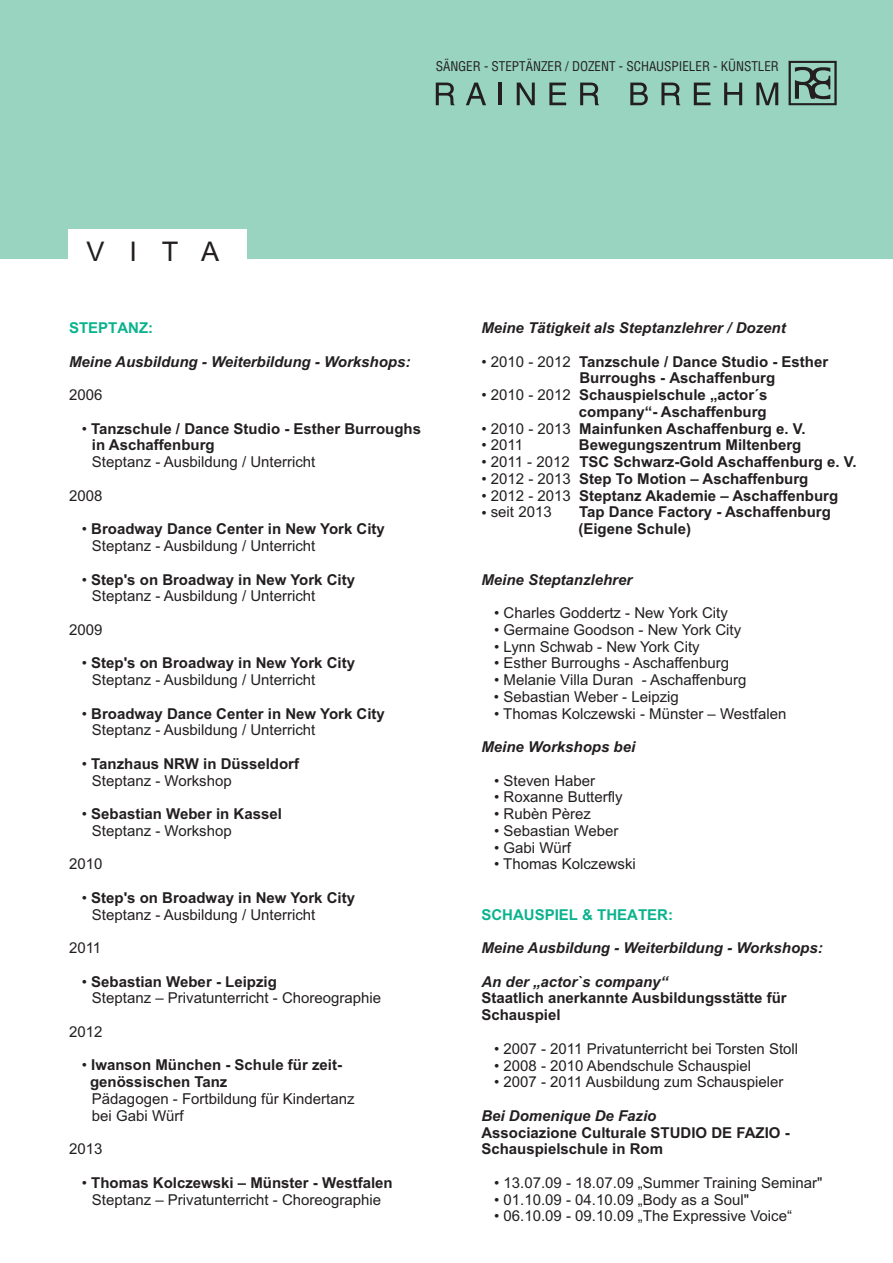
<style>
.page{position:relative;width:893px;height:1263px;background:#fff}
.page>*{position:absolute;margin:0;border:0;box-sizing:border-box;transform-origin:0 0}
.t1{font:27.15px "Arial";color:#231f20}
.t2{font:15px/16.8px "Arial";color:#231f20}
.t3{font:700 15px/16.8px "Arial";color:#231f20}
.t4{font:italic 700 15px "Arial";color:#231f20}
.t5{font:700 15px "Arial";color:#0ab38d}
.t6{font:13.05px "Switzerland Condensed";color:#231f20}
.s1{font-weight:400}
.s2{font-weight:700}
</style>
<div class="page">
<div style="left:0;top:0;width:893px;height:259px;background:#98d4c0"></div>
<div style="left:68px;top:229px;width:179px;height:42px;background:#fff"></div>
<svg style="left:789px;top:61px;width:48px;height:44px"></svg>
<svg style="left:436px;top:83px;width:19px;height:22px"></svg>
<svg style="left:466px;top:83px;width:20px;height:22px"></svg>
<hr style="left:499px;top:83px;width:3px;height:22px;background:#231f20">
<svg style="left:517px;top:83px;width:18px;height:22px"></svg>
<svg style="left:549px;top:83px;width:17px;height:22px"></svg>
<svg style="left:580px;top:83px;width:19px;height:22px"></svg>
<svg style="left:630px;top:83px;width:18px;height:22px"></svg>
<svg style="left:661px;top:83px;width:19px;height:22px"></svg>
<svg style="left:694px;top:83px;width:17px;height:22px"></svg>
<svg style="left:724px;top:83px;width:18px;height:22px"></svg>
<svg style="left:756px;top:83px;width:22px;height:22px"></svg>
<h1 class="t1" style="left:86px;top:241px;width:134px">VITA</h1>
<p class="t5" style="left:69px;top:322px;width:86px">STEPTANZ:</p>
<p class="t6" style="left:436px;top:58px;width:345px">SÄNGER - STEPTÄNZER / DOZENT - SCHAUSPIELER - KÜNSTLER</p>
<p class="t4" style="left:481px;top:322px;width:306px">Meine Tätigkeit als Steptanzlehrer / Dozent</p>
<p class="t4" style="left:69px;top:356px;width:343px">Meine Ausbildung - Weiterbildung - Workshops:</p>
<p class="t3" style="left:481px;top:354px;width:348px"><span class="s1">• 2010 - 2012</span> Tanzschule / Dance Studio - Esther</p>
<p class="t2" style="left:69px;top:388px;width:35px">2006</p>
<p class="t3" style="left:481px;top:388px;width:288px"><span class="s1">• 2010 - 2012</span> Schauspielschule „actor´s</p>
<p class="t3" style="left:82px;top:421px;width:341px"><span class="s1">•</span> Tanzschule / Dance Studio - Esther Burroughs</p>
<p class="t3" style="left:481px;top:421px;width:326px"><span class="s1">• 2010 - 2013</span> Mainfunken Aschaffenburg e. V.</p>
<p class="t3" style="left:92px;top:438px;width:124px">in Aschaffenburg</p>
<p class="t2" style="left:481px;top:438px;width:43px">• 2011</p>
<p class="t2" style="left:92px;top:455px;width:225px">Steptanz - Ausbildung / Unterricht</p>
<p class="t3" style="left:481px;top:455px;width:377px"><span class="s1">• 2011 - 2012</span> TSC Schwarz-Gold Aschaffenburg e. V.</p>
<p class="t3" style="left:481px;top:472px;width:328px"><span class="s1">• 2012 - 2013</span> Step To Motion – Aschaffenburg</p>
<p class="t2" style="left:69px;top:488px;width:35px">2008</p>
<p class="t3" style="left:481px;top:488px;width:358px"><span class="s1">• 2012 - 2013</span> Steptanz Akademie – Aschaffenburg</p>
<p class="t2" style="left:481px;top:505px;width:72px">• seit 2013</p>
<p class="t3" style="left:92px;top:522px;width:294px;text-indent:-10px"><span class="s1">•</span> Broadway Dance Center in New York City<br><span class="s1">Steptanz - Ausbildung / Unterricht</span></p>
<p class="t3" style="left:82px;top:572px;width:275px"><span class="s1">•</span> Step's on Broadway in New York City</p>
<p class="t4" style="left:481px;top:574px;width:152px">Meine Steptanzlehrer</p>
<p class="t2" style="left:92px;top:589px;width:225px">Steptanz - Ausbildung / Unterricht</p>
<p class="t2" style="left:494px;top:606px;width:235px">• Charles Goddertz - New York City</p>
<p class="t2" style="left:69px;top:622px;width:35px">2009</p>
<p class="t2" style="left:494px;top:622px;width:248px">• Germaine Goodson - New York City</p>
<p class="t2" style="left:494px;top:639px;width:207px">• Lynn Schwab - New York City</p>
<p class="t3" style="left:82px;top:656px;width:275px"><span class="s1">•</span> Step's on Broadway in New York City</p>
<p class="t2" style="left:494px;top:656px;width:237px">• Esther Burroughs - Aschaffenburg</p>
<p class="t2" style="left:92px;top:673px;width:225px">Steptanz - Ausbildung / Unterricht</p>
<p class="t2" style="left:494px;top:673px;width:254px">• Melanie Villa Duran - Aschaffenburg</p>
<p class="t2" style="left:494px;top:689px;width:187px">• Sebastian Weber - Leipzig</p>
<p class="t3" style="left:82px;top:706px;width:305px"><span class="s1">•</span> Broadway Dance Center in New York City</p>
<p class="t2" style="left:494px;top:706px;width:294px">• Thomas Kolczewski - Münster – Westfalen</p>
<p class="t2" style="left:92px;top:723px;width:225px">Steptanz - Ausbildung / Unterricht</p>
<p class="t4" style="left:481px;top:741px;width:155px">Meine Workshops bei</p>
<p class="t3" style="left:92px;top:756px;width:209px;text-indent:-10px"><span class="s1">•</span> Tanzhaus NRW in Düsseldorf<br><span class="s1">Steptanz - Workshop</span></p>
<p class="t3" style="left:579px;top:371px;width:197px">Burroughs - Aschaffenburg</p>
<p class="t3" style="left:579px;top:405px;width:189px">company“- Aschaffenburg</p>
<p class="t3" style="left:579px;top:438px;width:224px">Bewegungszentrum Miltenberg</p>
<p class="t3" style="left:578px;top:505px;width:254px">Tap Dance Factory - Aschaffenburg (Eigene Schule)</p>
<p class="t2" style="left:494px;top:773px;width:103px">• Steven Haber</p>
<p class="t2" style="left:494px;top:790px;width:130px">• Roxanne Butterfly</p>
<p class="t3" style="left:82px;top:807px;width:202px"><span class="s1">•</span> Sebastian Weber in Kassel</p>
<p class="t2" style="left:494px;top:807px;width:98px">• Rubèn Pèrez</p>
<p class="t2" style="left:92px;top:823px;width:141px">Steptanz - Workshop</p>
<p class="t2" style="left:494px;top:824px;width:126px">• Sebastian Weber</p>
<p class="t2" style="left:494px;top:840px;width:78px">• Gabi Würf</p>
<p class="t2" style="left:69px;top:857px;width:35px">2010</p>
<p class="t2" style="left:494px;top:857px;width:143px">• Thomas Kolczewski</p>
<p class="t2" style="left:92px;top:891px;width:265px;text-indent:-10px">• <span class="s2">Step's on Broadway in New York City<br></span>Steptanz - Ausbildung / Unterricht</p>
<p class="t2" style="left:69px;top:941px;width:34px">2011</p>
<p class="t4" style="left:481px;top:942px;width:343px">Meine Ausbildung - Weiterbildung - Workshops:</p>
<p class="t3" style="left:82px;top:974px;width:197px"><span class="s1">•</span> Sebastian Weber - Leipzig</p>
<p class="t4" style="left:481px;top:976px;width:188px">An der „actor`s company“</p>
<p class="t2" style="left:92px;top:991px;width:291px">Steptanz – Privatunterricht - Choreographie</p>
<p class="t3" style="left:481px;top:991px;width:307px">Staatlich anerkannte Ausbildungsstätte für<br>Schauspiel</p>
<p class="t2" style="left:69px;top:1025px;width:35px">2012</p>
<p class="t2" style="left:494px;top:1041px;width:305px">• 2007 - 2011 Privatunterricht bei Torsten Stoll</p>
<p class="t3" style="left:82px;top:1058px;width:262px"><span class="s1">•</span> Iwanson München - Schule für zeit-</p>
<p class="t2" style="left:494px;top:1058px;width:259px">• 2008 - 2010 Abendschule Schauspiel</p>
<p class="t2" style="left:494px;top:1075px;width:291px">• 2007 - 2011 Ausbildung zum Schauspieler</p>
<p class="t4" style="left:481px;top:1110px;width:177px">Bei Domenique De Fazio</p>
<p class="t3" style="left:481px;top:1125px;width:310px">Associazione Culturale STUDIO DE FAZIO -</p>
<p class="t2" style="left:69px;top:1142px;width:35px">2013</p>
<p class="t3" style="left:481px;top:1142px;width:183px">Schauspielschule in Rom</p>
<p class="t3" style="left:82px;top:1175px;width:312px"><span class="s1">•</span> Thomas Kolczewski – Münster - Westfalen</p>
<p class="t2" style="left:494px;top:1175px;width:330px">• 13.07.09 - 18.07.09 „Summer Training Seminar"</p>
<p class="t2" style="left:92px;top:1192px;width:291px">Steptanz – Privatunterricht - Choreographie</p>
<p class="t2" style="left:494px;top:1192px;width:256px">• 01.10.09 - 04.10.09 „Body as a Soul"</p>
<p class="t2" style="left:494px;top:1209px;width:299px">• 06.10.09 - 09.10.09 „The Expressive Voice“</p>
<p class="t5" style="left:481px;top:909px;width:193px">SCHAUSPIEL &amp; THEATER:</p>
<p class="t3" style="left:90px;top:1075px;width:139px">genössischen Tanz</p>
<p class="t2" style="left:92px;top:1092px;width:264px">Pädagogen - Fortbildung für Kindertanz bei Gabi Würf</p>
</div>
